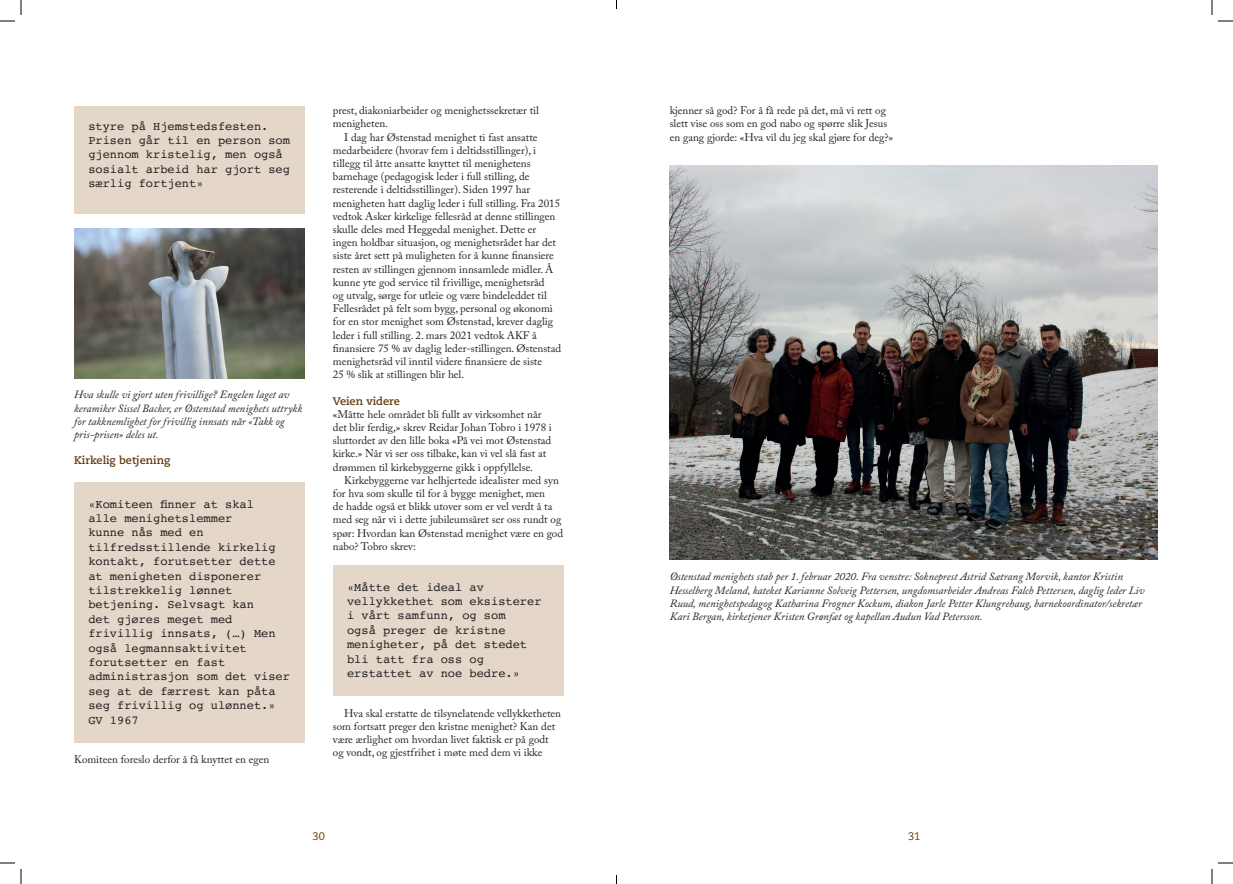
<style>
.page{position:relative;width:1233px;height:884px;background:#fff}
.page>*{position:absolute;margin:0;border:0;box-sizing:border-box;transform-origin:0 0}
.t1{font:12px/14.4px "Courier";color:#231f20}
.t2{font:11px/13.2px "Adobe Caslon Pro";color:#231f20}
.t3{font:italic 11px/13.2px "Adobe Caslon Pro";color:#231f20}
.t4{font:700 11px "Caecilia";color:#623b10}
.t5{font:11px "Caecilia";color:#623b10}
</style>
<div class="page">
<div style="left:74px;top:106px;width:230px;height:108px;background:#e4d6c9"></div>
<div style="left:333px;top:565px;width:230px;height:131px;background:#e4d6c9"></div>
<div style="left:74px;top:482px;width:230px;height:260px;background:#e4d6c9"></div>
<img style="left:74px;top:228px;width:230px;height:150px">
<img style="left:669px;top:166px;width:488px;height:394px">
<svg style="left:1218px;top:20px;width:15px;height:2px"></svg>
<svg style="left:1218px;top:862px;width:15px;height:2px"></svg>
<svg style="left:0;top:0;width:22px;height:22px"></svg>
<svg style="left:0;top:862px;width:22px;height:22px"></svg>
<svg style="left:1211px;top:0;width:1px;height:15px"></svg>
<svg style="left:1211px;top:869px;width:1px;height:15px"></svg>
<p class="t1" style="left:88px;top:118px;width:203px">styre på Hjemstedsfesten.<br>Prisen går til en person som gjennom kristelig, men også sosialt arbeid har gjort seg særlig fortjent»</p>
<p class="t3" style="left:74px;top:388px;width:229px">Hva skulle vi gjort uten frivillige? Engelen laget av keramiker Sissel Backer, er Østenstad menighets uttrykk for takknemlighet for frivillig innsats når «Takk og pris-prisen» deles ut.</p>
<p class="t4" style="left:74px;top:454px;width:98px">Kirkelig betjening</p>
<p class="t1" style="left:88px;top:496px;width:203px">«Komiteen finner at skal<br>alle menighetslemmer<br>kunne nås med en tilfredsstillende kirkelig kontakt, forutsetter dette at menigheten disponerer tilstrekkelig lønnet betjening. Selvsagt kan<br>det gjøres meget med frivillig innsats, (…) Men også legmannsaktivitet forutsetter en fast administrasjon som det viser seg at de færrest kan påta seg frivillig og ulønnet.»<br>GV 1967</p>
<p class="t2" style="left:74px;top:753px;width:197px">Komiteen foreslo derfor å få knyttet en egen</p>
<p class="t2" style="left:333px;top:104px;width:207px">prest, diakoniarbeider og menighetssekretær til menigheten.</p>
<p class="t2" style="left:333px;top:130px;width:230px;text-indent:11px">I dag har Østenstad menighet ti fast ansatte medarbeidere (hvorav fem i deltidsstillinger), i tillegg til åtte ansatte knyttet til menighetens barnehage (pedagogisk leder i full stilling, de resterende i deltidsstillinger). Siden 1997 har menigheten hatt daglig leder i full stilling. Fra 2015 vedtok Asker kirkelige fellesråd at denne stillingen skulle deles med Heggedal menighet. Dette er ingen holdbar situasjon, og menighetsrådet har det siste året sett på muligheten for å kunne finansiere resten av stillingen gjennom innsamlede midler. Å kunne yte god service til frivillige, menighetsråd<br>og utvalg, sørge for utleie og være bindeleddet til Fellesrådet på felt som bygg, personal og økonomi for en stor menighet som Østenstad, krever daglig leder i full stilling. 2. mars 2021 vedtok AKF å finansiere 75 % av daglig leder-stillingen. Østenstad menighetsråd vil inntil videre finansiere de siste<br>25 % slik at stillingen blir hel.</p>
<p class="t4" style="left:333px;top:394px;width:69px">Veien videre</p>
<p class="t2" style="left:333px;top:407px;width:220px">«Måtte hele området bli fullt av virksomhet når det blir ferdig,» skrev Reidar Johan Tobro i 1978 i sluttordet av den lille boka «På vei mot Østenstad kirke.» Når vi ser oss tilbake, kan vi vel slå fast at drømmen til kirkebyggerne gikk i oppfyllelse.</p>
<p class="t2" style="left:333px;top:473px;width:232px;text-indent:11px">Kirkebyggerne var helhjertede idealister med syn for hva som skulle til for å bygge menighet, men<br>de hadde også et blikk utover som er vel verdt å ta med seg når vi i dette jubileumsåret ser oss rundt og spør: Hvordan kan Østenstad menighet være en god nabo? Tobro skrev:</p>
<p class="t1" style="left:347px;top:579px;width:196px">«Måtte det ideal av vellykkethet som eksisterer i vårt samfunn, og som<br>også preger de kristne menigheter, på det stedet bli tatt fra oss og erstattet av noe bedre.»</p>
<p class="t2" style="left:333px;top:706px;width:230px;text-indent:11px">Hva skal erstatte de tilsynelatende vellykketheten som fortsatt preger den kristne menighet? Kan det være ærlighet om hvordan livet faktisk er på godt og vondt, og gjestfrihet i møte med dem vi ikke</p>
<p class="t2" style="left:669px;top:104px;width:225px">kjenner så god? For å få rede på det, må vi rett og slett vise oss som en god nabo og spørre slik Jesus en gang gjorde: «Hva vil du jeg skal gjøre for deg?»</p>
<p class="t3" style="left:669px;top:570px;width:476px">Østenstad menighets stab per 1. februar 2020. Fra venstre: Sokneprest Astrid Sætrang Morvik, kantor Kristin Hesselberg Meland, kateket Karianne Solveig Pettersen, ungdomsarbeider Andreas Falch Pettersen, daglig leder Liv Ruud, menighetspedagog Katharina Frogner Kockum, diakon Jarle Petter Klungrehaug, barnekoordinator/sekretær Kari Bergan, kirketjener Kristen Grønfæt og kapellan Audun Vad Petersson.</p>
<p class="t5" style="left:313px;top:830px;width:14px">30</p>
<p class="t5" style="left:908px;top:830px;width:14px">31</p>
</div>
